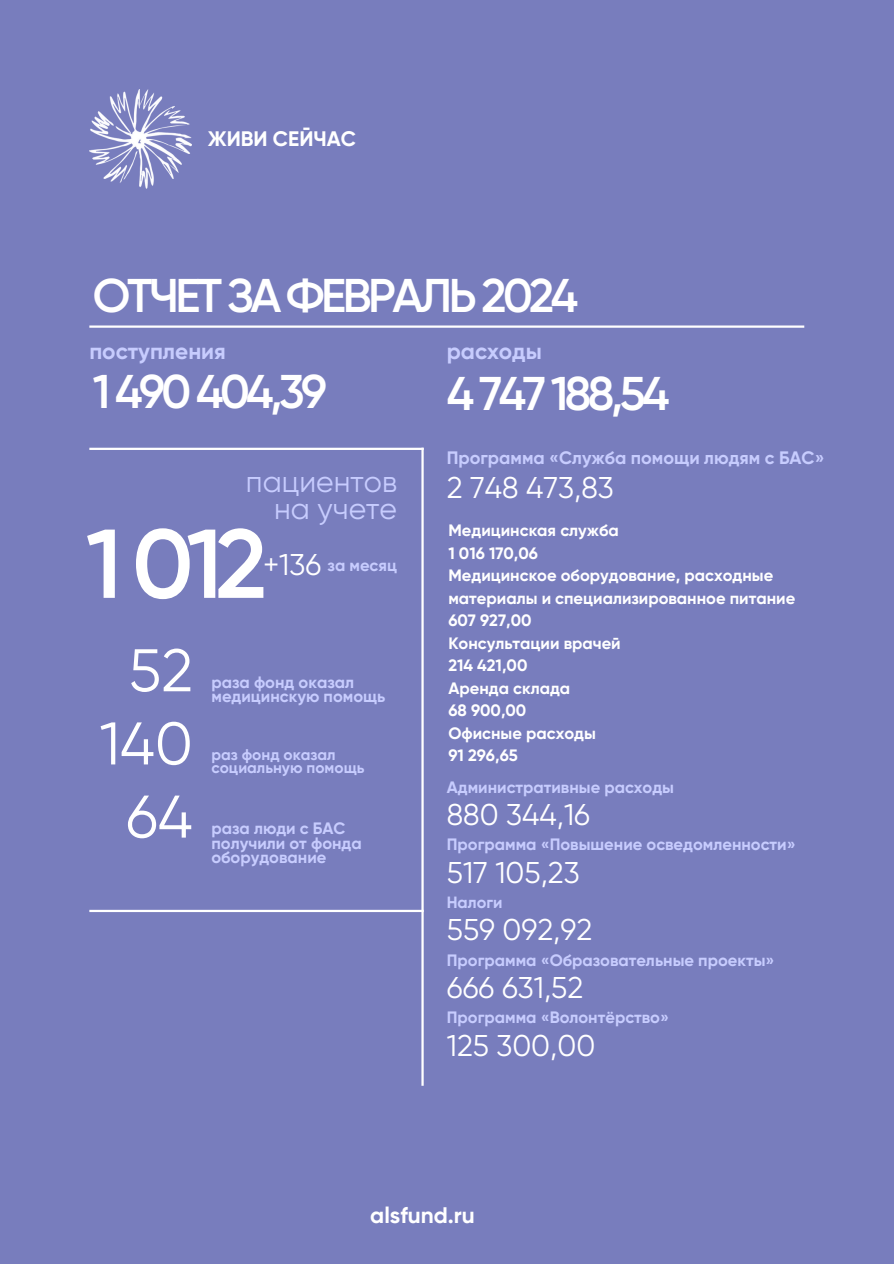
<style>
.page{position:relative;width:894px;height:1264px;background:#fff}
.page>*{position:absolute;margin:0;border:0;box-sizing:border-box;transform-origin:0 0}
.t1{font:600 97.5px "Gilroy";color:#fff}
.t2{font:60px "Gilroy";color:#fff}
.t3{font:600 47.25px "Gilroy";letter-spacing:-.075em;color:#fff}
.t4{font:30px "Gilroy";color:#fff}
.t5{font:30px/27px "Gilroy";color:#c7ccfe;text-align:right}
.t6{font:700 22.5px "Gilroy";color:#c7ccfe}
.t7{font:700 22.5px "Gilroy";color:#fff}
.t8{font:700 21px "Gilroy";color:#fff}
.t9{font:700 18px "Gilroy";color:#c7ccfe}
.t10{font:700 16.5px/14.7px "Gilroy";color:#c7ccfe}
.t11{font:700 16.5px/22.5px "Gilroy";color:#fff}
.t12{font:700 16.35px "Gilroy";color:#c7ccfe}
.t13{font:700 15.45px "Gilroy";color:#c7ccfe}
</style>
<div class="page">
<div style="left:0;top:0;width:893px;height:1263px;background:#787dbd"></div>
<img style="left:89px;top:89px;width:103px;height:99px">
<hr style="left:89px;top:325px;width:715px;height:3px;background:#fff">
<hr style="left:89px;top:448px;width:334px;height:2px;background:#fff">
<hr style="left:89px;top:909px;width:334px;height:3px;background:#fff">
<hr style="left:421px;top:448px;width:2px;height:637px;background:#fff">
<h5 class="t8" style="left:208px;top:126px;width:150px">ЖИВИ СЕЙЧАС</h5>
<h3 class="t3" style="left:93px;top:267px;width:486px">ОТЧЕТ ЗА ФЕВРАЛЬ 2024</h3>
<p class="t6" style="left:89px;top:338px;width:138px">поступления</p>
<p class="t6" style="left:446px;top:338px;width:96px">расходы</p>
<p class="t3" style="left:93px;top:364px;width:236px">1 490 404,39</p>
<h6 class="t5" style="left:246px;top:468px;width:153px">пациентов на учете</h6>
<h3 class="t4" style="left:263px;top:547px;width:60px">+136</h3>
<h6 class="t10" style="left:327px;top:558px;width:71px">за месяц</h6>
<p class="t1" style="left:86px;top:506px;width:183px">1 012</p>
<p class="t2" style="left:129px;top:636px;width:65px">52</p>
<p class="t2" style="left:100px;top:709px;width:94px">140</p>
<h2 class="t2" style="left:126px;top:782px;width:68px">64</h2>
<h3 class="t10" style="left:211px;top:674px;width:144px">раза фонд оказал</h3>
<h4 class="t10" style="left:211px;top:689px;width:175px">медицинскую помощь</h4>
<h1 class="t13" style="left:211px;top:745px;width:126px">раз фонд оказал</h1>
<h4 class="t13" style="left:211px;top:758px;width:154px">социальную помощь</h4>
<p class="t10" style="left:211px;top:821px;width:152px">раза люди с БАС получили от фонда оборудование</p>
<p class="t3" style="left:446px;top:365px;width:224px">4 747 188,54</p>
<p class="t9" style="left:446px;top:447px;width:379px">Программа «Служба помощи людям с БАС»</p>
<p class="t4" style="left:446px;top:470px;width:168px">2 748 473,83</p>
<h4 class="t11" style="left:448px;top:519px;width:172px">Медицинская служба</h4>
<p class="t11" style="left:448px;top:541px;width:91px">1 016 170,06</p>
<h4 class="t11" style="left:448px;top:564px;width:348px">Медицинское оборудование, расходные материалы и специализированное питание</h4>
<p class="t11" style="left:448px;top:609px;width:85px">607 927,00</p>
<h4 class="t11" style="left:448px;top:631px;width:174px">Консультации врачей</h4>
<p class="t11" style="left:448px;top:654px;width:80px">214 421,00</p>
<h4 class="t11" style="left:448px;top:676px;width:123px">Аренда склада</h4>
<p class="t11" style="left:448px;top:699px;width:79px">68 900,00</p>
<h4 class="t11" style="left:448px;top:721px;width:149px">Офисные расходы</h4>
<h6 class="t11" style="left:448px;top:744px;width:71px">91 296,65</h6>
<h4 class="t10" style="left:446px;top:780px;width:229px">Административные расходы</h4>
<p class="t4" style="left:446px;top:797px;width:145px">880 344,16</p>
<p class="t10" style="left:446px;top:837px;width:350px">Программа «Повышение осведомленности»</p>
<p class="t4" style="left:446px;top:855px;width:134px">517 105,23</p>
<p class="t12" style="left:446px;top:892px;width:57px">Налоги</p>
<p class="t4" style="left:446px;top:912px;width:147px">559 092,92</p>
<p class="t10" style="left:446px;top:952px;width:329px">Программа «Образовательные проекты»</p>
<p class="t4" style="left:446px;top:970px;width:138px">666 631,52</p>
<p class="t10" style="left:446px;top:1010px;width:224px">Программа «Волонтёрство»</p>
<p class="t4" style="left:446px;top:1028px;width:150px">125 300,00</p>
<p class="t7" style="left:370px;top:1201px;width:106px">alsfund.ru</p>
</div>
